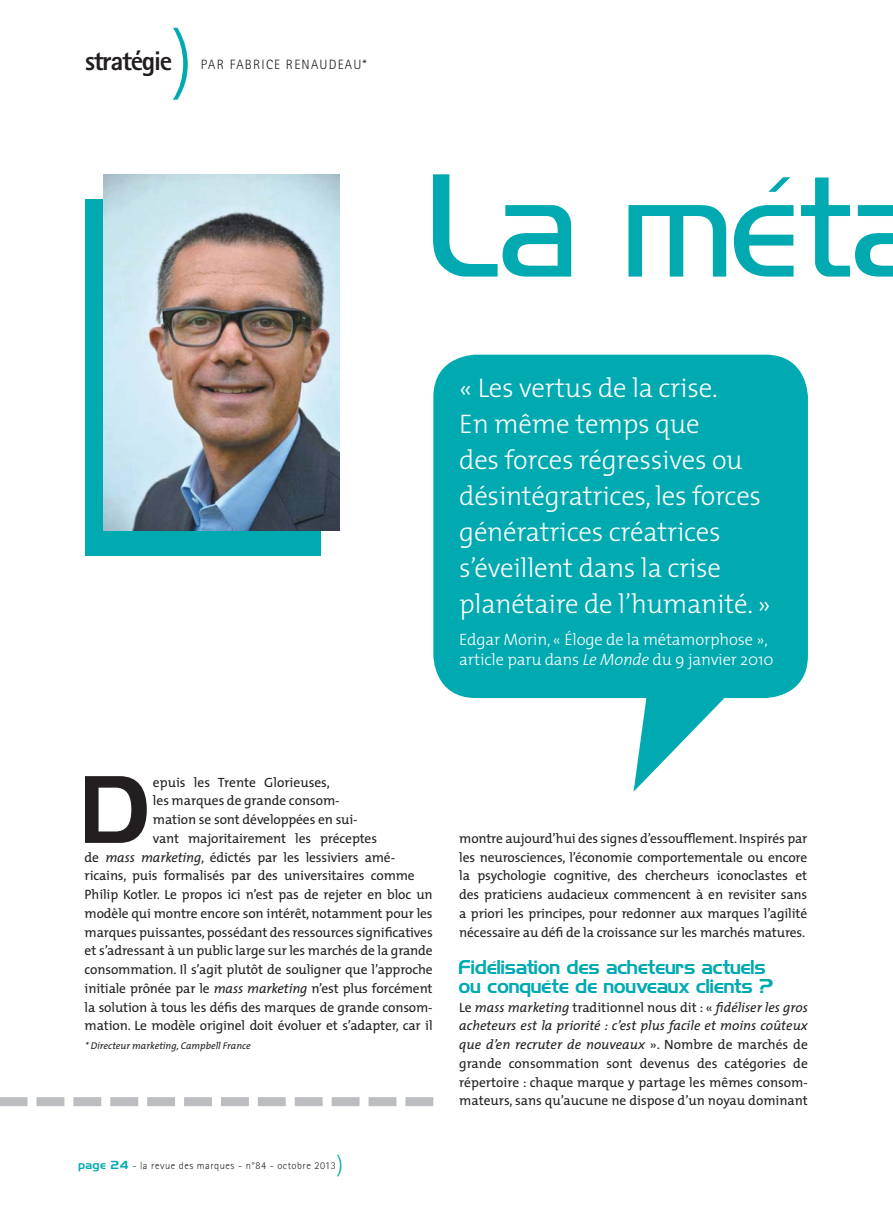
<style>
.page{position:relative;width:893px;height:1212px;background:#fff}
.page>*{position:absolute;margin:0;border:0;box-sizing:border-box;transform-origin:0 0}
.t1{font:131.4px "Hancock Park Light Laser";color:#00aab0}
.t2{font:85.8px "Hancock Park Laser";color:#231f20}
.t3{font:300 75px "The Mix";color:#00aab0}
.t4{font:300 27px/36px "The Mix";letter-spacing:-.01em;color:#fff}
.t5{font:800 27px "Rotis Sans Serif";letter-spacing:-.05em;color:#231f20}
.t6{font:18px/18.8px "Hancock Park Laser";color:#00aab0}
.t7{font:300 16.5px/19.5px "The Mix";letter-spacing:-.01em;color:#fff}
.t8{font:13.5px/18.8px "The Mix";letter-spacing:-.01em;color:#231f20;text-align:justify}
.t9{font:300 13.5px "Rotis Sans Serif";letter-spacing:.09em;color:#231f20}
.t10{font:300 10.5px "Rotis Sans Serif";letter-spacing:.05em;color:#231f20}
.t11{font:italic 9.75px "The Mix";color:#231f20}
.s1{font-style:italic}
.s2{font-family:"Hancock Park Laser";font-weight:400;color:#00aab0}
.s3{font-family:"The Mix";font-size:22.5px;color:#00aab0}
</style>
<div class="page">
<div style="left:85px;top:199px;width:236px;height:356px;background:#00aab0"></div>
<svg style="left:634px;top:698px;width:114px;height:93px"></svg>
<div style="left:433px;top:355px;width:375px;height:343px;background:#00aab0;border-radius:43px"></div>
<svg style="left:0;top:1097px;width:433px;height:9px"></svg>
<img style="left:103px;top:174px;width:236px;height:357px">
<h3 class="t3" style="left:171px;top:31px;width:24px">)</h3>
<h3 class="t5" style="left:85px;top:52px;width:89px">stratégie</h3>
<p class="t9" style="left:201px;top:60px;width:168px">PAR FABRICE RENAUDEAU*</p>
<h1 class="t1" style="left:433px;top:178px;width:499px">La méta</h1>
<h3 class="t4" style="left:459px;top:373px;width:313px">« Les vertus de la crise.<br>En même temps que<br>des forces régressives ou désintégratrices, les forces génératrices créatrices s’éveillent dans la crise planétaire de l’humanité. »</h3>
<p class="t7" style="left:459px;top:632px;width:316px">Edgar Morin, « Éloge de la métamorphose », article paru dans <span class="s1">Le Monde</span> du 9 janvier 2010</p>
<h2 class="t2" style="left:84px;top:777px;width:70px">D</h2>
<p class="t8" style="left:153px;top:774px;width:178px">epuis les Trente Glorieuses,</p>
<p class="t8" style="left:153px;top:792px;width:188px">les marques de grande consom-</p>
<p class="t8" style="left:153px;top:811px;width:206px">mation se sont développées en sui-</p>
<p class="t8" style="left:153px;top:830px;width:226px">vant majoritairement les préceptes</p>
<p class="t8" style="left:85px;top:849px;width:312px">de <span class="s1">mass marketing</span>, édictés par les lessiviers amé-</p>
<p class="t8" style="left:85px;top:867px;width:332px">ricains, puis formalisés par des universitaires comme</p>
<p class="t8" style="left:85px;top:886px;width:349px">Philip Kotler. Le propos ici n’est pas de rejeter en bloc un</p>
<p class="t8" style="left:85px;top:905px;width:350px">modèle qui montre encore son intérêt, notamment pour les</p>
<p class="t8" style="left:85px;top:924px;width:350px">marques puissantes, possédant des ressources significatives</p>
<p class="t8" style="left:85px;top:942px;width:350px">et s’adressant à un public large sur les marchés de la grande</p>
<p class="t8" style="left:85px;top:961px;width:350px">consommation. Il s’agit plutôt de souligner que l’approche</p>
<p class="t8" style="left:85px;top:980px;width:349px">initiale prônée par le <span class="s1">mass marketing</span> n’est plus forcément</p>
<p class="t8" style="left:85px;top:999px;width:350px">la solution à tous les défis des marques de grande consom-</p>
<p class="t8" style="left:85px;top:1017px;width:349px">mation. Le modèle originel doit évoluer et s’adapter, car il</p>
<p class="t11" style="left:85px;top:1042px;width:167px">* Directeur marketing, Campbell France</p>
<p class="t10" style="left:79px;top:1162px;width:266px"><span class="s2">page 24</span> - la revue des marques - n°84 - octobre 2013<span class="s3">)</span></p>
<p class="t8" style="left:459px;top:830px;width:350px">montre aujourd’hui des signes d’essoufflement. Inspirés par les neurosciences, l’économie comportementale ou encore la psychologie cognitive, des chercheurs iconoclastes et des praticiens audacieux commencent à en revisiter sans a priori les principes, pour redonner aux marques l’agilité nécessaire au défi de la croissance sur les marchés matures.</p>
<h3 class="t6" style="left:459px;top:960px;width:316px">Fidélisation des acheteurs actuels ou conquête de nouveaux clients ?</h3>
<p class="t8" style="left:459px;top:999px;width:350px">Le <span class="s1">mass marketing</span> traditionnel nous dit : « <span class="s1">fidéliser les gros acheteurs est la priorité : c’est plus facile et moins coûteux que d’en recruter de nouveaux</span> ». Nombre de marchés de grande consommation sont devenus des catégories de répertoire : chaque marque y partage les mêmes consom&shy;mateurs, sans qu’aucune ne dispose d’un noyau dominant</p>
</div>
